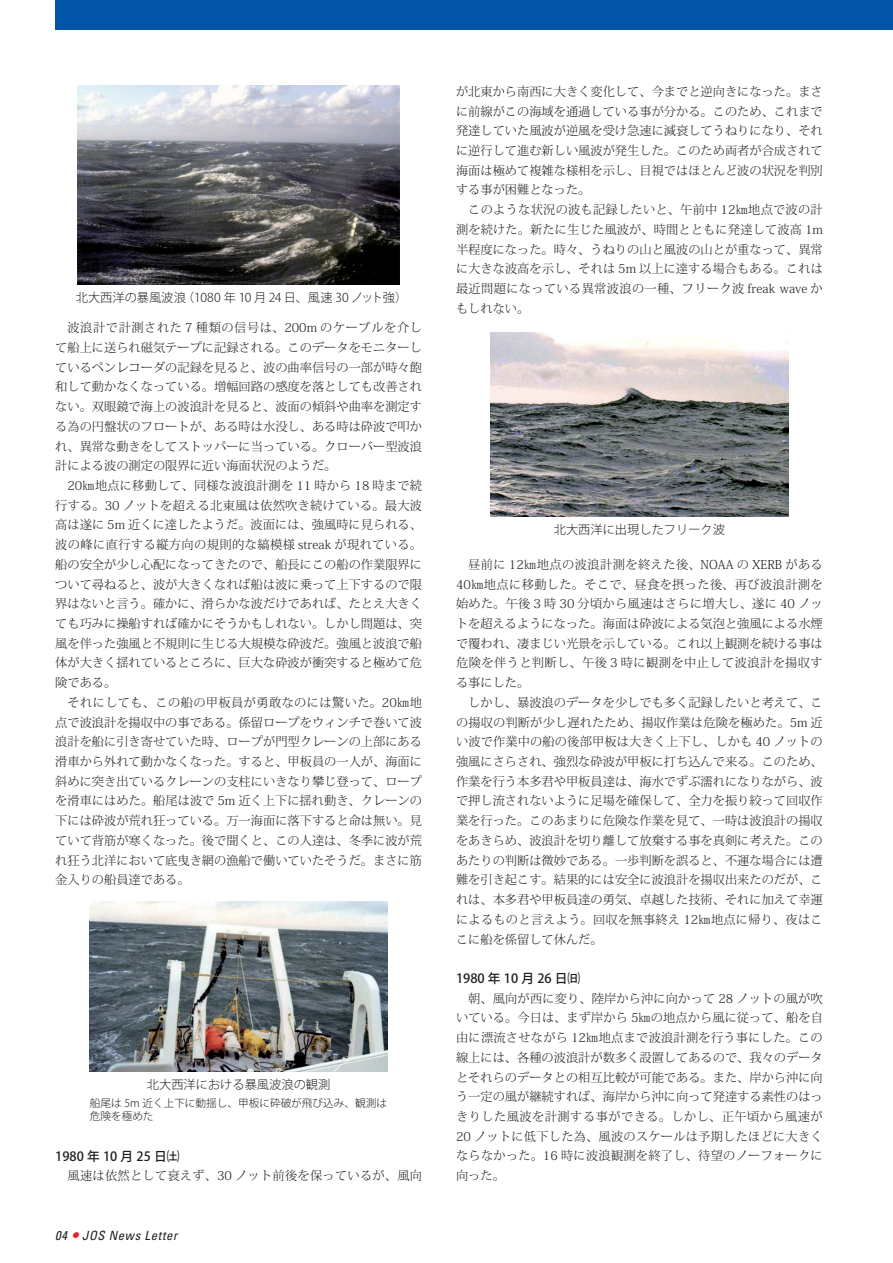
<style>
.page{position:relative;width:893px;height:1263px;background:#fff}
.page>*{position:absolute;margin:0;border:0;box-sizing:border-box;transform-origin:0 0}
.t1{font:500 12.75px "Koz Go Pro";color:#231f20}
.t2{font:italic condensed 12.75px "Univers";letter-spacing:.05em;color:#231f20}
.t3{font:300 12.15px/19.6px "Koz Min Pro";color:#231f20;text-align:justify}
.t4{font:300 12.15px "Koz Go Pro";color:#231f20}
.t5{font:300 12.15px "Koz Min Pro";letter-spacing:.025em;color:#231f20}
.t6{font:300 10.65px/12.8px "Koz Go Pro";color:#231f20}
.s1{font-size:19.2px;color:#ee1d23}
</style>
<div class="page">
<div style="left:55px;top:0;width:838px;height:30px;background:#0154a6"></div>
<img style="left:90px;top:902px;width:297px;height:170px">
<img style="left:77px;top:85px;width:323px;height:200px">
<img style="left:491px;top:332px;width:297px;height:185px">
<p class="t4" style="left:76px;top:290px;width:333px">北大西洋の暴風波浪（1080 年 10 月 24 日、風速 30 ノット強）</p>
<p class="t3" style="left:55px;top:317px;width:368px;text-indent:12px">波浪計で計測された 7 種類の信号は、200m のケーブルを介して船上に送られ磁気テープに記録される。このデータをモニターしているペンレコーダの記録を見ると、波の曲率信号の一部が時々飽和して動かなくなっている。増幅回路の感度を落としても改善されない。双眼鏡で海上の波浪計を見ると、波面の傾斜や曲率を測定する為の円盤状のフロートが、ある時は水没し、ある時は砕波で叩かれ、異常な動きをしてストッパーに当っている。クローバー型波浪計による波の測定の限界に近い海面状況のようだ。</p>
<p class="t3" style="left:55px;top:475px;width:368px;text-indent:12px">20㎞地点に移動して、同様な波浪計測を 11 時から 18 時まで続行する。30 ノットを超える北東風は依然吹き続けている。最大波高は遂に 5m 近くに達したようだ。波面には、強風時に見られる、波の峰に直行する縦方向の規則的な縞模様 streak が現れている。船の安全が少し心配になってきたので、船長にこの船の作業限界について尋ねると、波が大きくなれば船は波に乗って上下するので限界はないと言う。確かに、滑らかな波だけであれば、たとえ大きくても巧みに操船すれば確かにそうかもしれない。しかし問題は、突風を伴った強風と不規則に生じる大規模な砕波だ。強風と波浪で船体が大きく揺れているところに、巨大な砕波が衝突すると極めて危険である。</p>
<p class="t3" style="left:55px;top:692px;width:368px;text-indent:12px">それにしても、この船の甲板員が勇敢なのには驚いた。20㎞地点で波浪計を揚収中の事である。係留ロープをウィンチで巻いて波浪計を船に引き寄せていた時、ロープが門型クレーンの上部にある滑車から外れて動かなくなった。すると、甲板員の一人が、海面に斜めに突き出ているクレーンの支柱にいきなり攀じ登って、ロープを滑車にはめた。船尾は波で 5m 近く上下に揺れ動き、クレーンの下には砕波が荒れ狂っている。万一海面に落下すると命は無い。見ていて背筋が寒くなった。後で聞くと、この人達は、冬季に波が荒れ狂う北洋において底曳き網の漁船で働いていたそうだ。まさに筋金入りの船員達である。</p>
<p class="t4" style="left:147px;top:1076px;width:185px">北大西洋における暴風波浪の観測</p>
<p class="t6" style="left:90px;top:1096px;width:299px">船尾は 5m 近く上下に動揺し、甲板に砕破が飛び込み、観測は危険を極めた</p>
<p class="t1" style="left:55px;top:1148px;width:126px">1980 年 10 月 25 日㈯</p>
<p class="t5" style="left:68px;top:1167px;width:356px">風速は依然として衰えず、30 ノット前後を保っているが、風向</p>
<p class="t2" style="left:55px;top:1227px;width:124px">04 <span class="s1">•</span> JOS News Letter</p>
<p class="t3" style="left:456px;top:81px;width:368px">が北東から南西に大きく変化して、今までと逆向きになった。まさに前線がこの海域を通過している事が分かる。このため、これまで発達していた風波が逆風を受け急速に減衰してうねりになり、それに逆行して進む新しい風波が発生した。このため両者が合成されて海面は極めて複雑な様相を示し、目視ではほとんど波の状況を判別する事が困難となった。</p>
<p class="t3" style="left:456px;top:199px;width:368px;text-indent:12px">このような状況の波も記録したいと、午前中 12㎞地点で波の計測を続けた。新たに生じた風波が、時間とともに発達して波高 1m半程度になった。時々、うねりの山と風波の山とが重なって、異常に大きな波高を示し、それは 5m 以上に達する場合もある。これは最近問題になっている異常波浪の一種、フリーク波 freak wave かもしれない。</p>
<p class="t4" style="left:554px;top:521px;width:173px">北大西洋に出現したフリーク波</p>
<p class="t3" style="left:456px;top:554px;width:368px;text-indent:12px">昼前に 12㎞地点の波浪計測を終えた後、NOAA の XERB がある40㎞地点に移動した。そこで、昼食を摂った後、再び波浪計測を始めた。午後 3 時 30 分頃から風速はさらに増大し、遂に 40 ノットを超えるようになった。海面は砕波による気泡と強風による水煙で覆われ、凄まじい光景を示している。これ以上観測を続ける事は危険を伴うと判断し、午後 3 時に観測を中止して波浪計を揚収する事にした。</p>
<p class="t3" style="left:456px;top:692px;width:368px;text-indent:12px">しかし、暴波浪のデータを少しでも多く記録したいと考えて、この揚収の判断が少し遅れたため、揚収作業は危険を極めた。5m 近い波で作業中の船の後部甲板は大きく上下し、しかも 40 ノットの強風にさらされ、強烈な砕波が甲板に打ち込んで来る。このため、作業を行う本多君や甲板員達は、海水でずぶ濡れになりながら、波で押し流されないように足場を確保して、全力を振り絞って回収作業を行った。このあまりに危険な作業を見て、一時は波浪計の揚収をあきらめ、波浪計を切り離して放棄する事を真剣に考えた。このあたりの判断は微妙である。一歩判断を誤ると、不運な場合には遭難を引き起こす。結果的には安全に波浪計を揚収出来たのだが、これは、本多君や甲板員達の勇気、卓越した技術、それに加えて幸運によるものと言えよう。回収を無事終え 12㎞地点に帰り、夜はここに船を係留して休んだ。</p>
<p class="t1" style="left:456px;top:970px;width:126px">1980 年 10 月 26 日㈰</p>
<p class="t3" style="left:456px;top:988px;width:368px;text-indent:12px">朝、風向が西に変り、陸岸から沖に向かって 28 ノットの風が吹いている。今日は、まず岸から 5㎞の地点から風に従って、船を自由に漂流させながら 12㎞地点まで波浪計測を行う事にした。この線上には、各種の波浪計が数多く設置してあるので、我々のデータとそれらのデータとの相互比較が可能である。また、岸から沖に向う一定の風が継続すれば、海岸から沖に向って発達する素性のはっきりした風波を計測する事ができる。しかし、正午頃から風速が20 ノットに低下した為、風波のスケールは予期したほどに大きくならなかった。16 時に波浪観測を終了し、待望のノーフォークに向った。</p>
</div>
